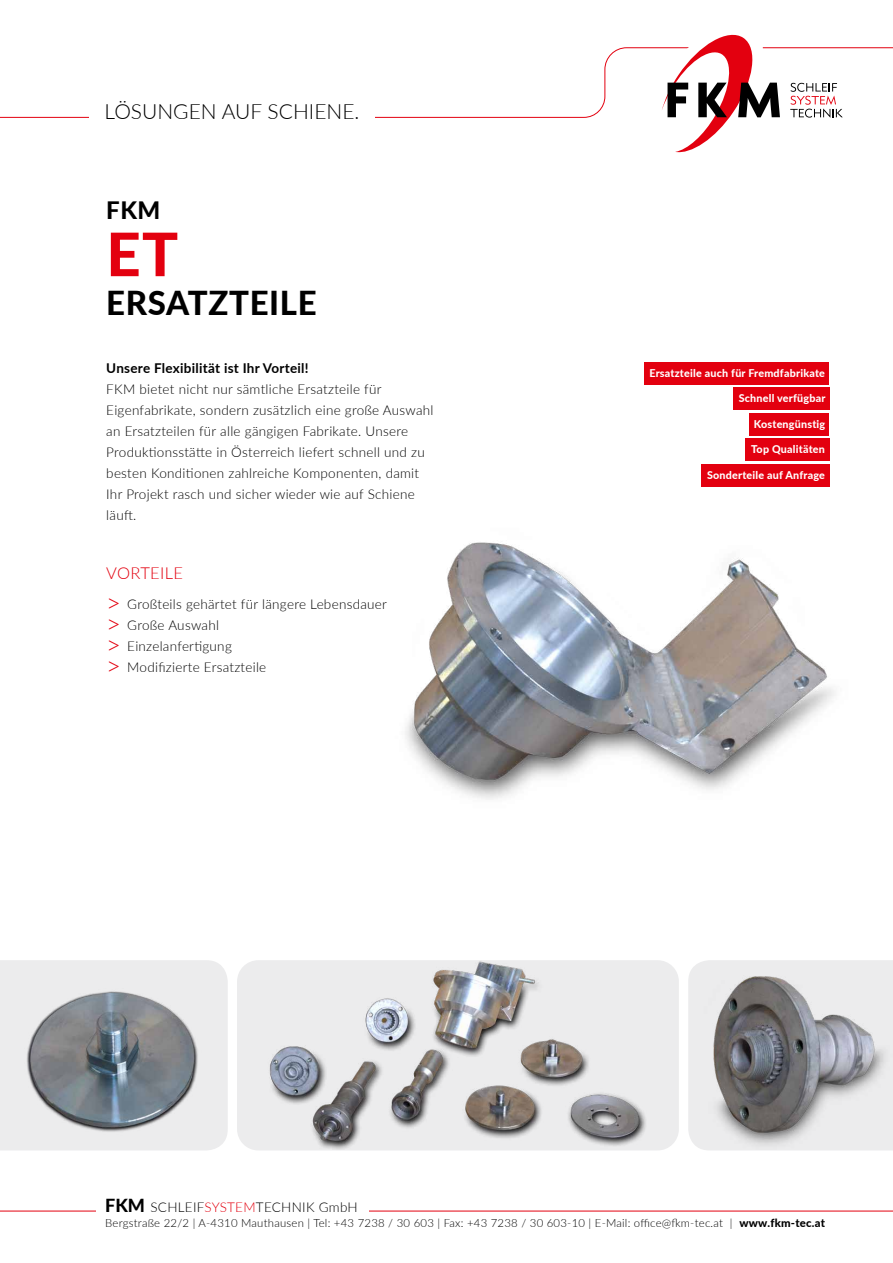
<style>
.page{position:relative;width:893px;height:1263px;background:#fff}
.page>*{position:absolute;margin:0;border:0;box-sizing:border-box;transform-origin:0 0}
.t1{font:800 60px "Lato";color:#e3000f}
.t2{font:800 33px "Lato";letter-spacing:.02em;color:#000}
.t3{font:800 24px "Lato";color:#000}
.t4{font:300 21px "Lato";color:#000}
.t5{font:300 16.5px "Lato";letter-spacing:.02em;color:#e3000f}
.t6{font:300 13.5px/21px "Lato";letter-spacing:.02em;color:#000}
.t7{font:700 13.5px "Lato";letter-spacing:.02em;color:#000}
.t8{font:300 11.25px "Lato";letter-spacing:.02em;color:#000}
.t9{font:800 10.8px "Lato";letter-spacing:.02em;color:#fff}
.s1{font-size:25.5px;color:#e3000f}
.s2{font-weight:800;font-size:18px}
.s3{color:#e3000f}
.s4{font-weight:800}
</style>
<div class="page">
<hr style="left:0;top:1211px;width:893px;height:1px;background:#e3000f">
<svg style="left:0;top:47px;width:893px;height:71px"></svg>
<svg style="left:790px;top:83px;width:53px;height:35px"></svg>
<svg style="left:647px;top:34px;width:133px;height:119px"></svg>
<div style="left:89px;top:102px;width:286px;height:34px;background:#fff"></div>
<div style="left:97px;top:1194px;width:272px;height:25px;background:#fff"></div>
<img style="left:405px;top:407px;width:430px;height:393px">
<img style="left:688px;top:960px;width:205px;height:190px">
<img style="left:237px;top:960px;width:442px;height:190px">
<img style="left:0;top:960px;width:228px;height:190px">
<div style="left:644px;top:362px;width:185px;height:22px;background:#e3000f"></div>
<div style="left:745px;top:439px;width:84px;height:22px;background:#e3000f"></div>
<div style="left:701px;top:464px;width:128px;height:22px;background:#e3000f"></div>
<div style="left:733px;top:388px;width:96px;height:22px;background:#e3000f"></div>
<div style="left:749px;top:413px;width:80px;height:22px;background:#e3000f"></div>
<h3 class="t4" style="left:105px;top:96px;width:256px">LÖSUNGEN AUF SCHIENE.</h3>
<h3 class="t3" style="left:106px;top:193px;width:56px">FKM</h3>
<h1 class="t1" style="left:106px;top:210px;width:73px">ET</h1>
<h2 class="t2" style="left:106px;top:279px;width:212px">ERSATZTEILE</h2>
<p class="t7" style="left:106px;top:358px;width:204px">Unsere Flexibilität ist Ihr Vorteil!</p>
<p class="t6" style="left:106px;top:378px;width:329px">FKM bietet nicht nur sämtliche Ersatzteile für Eigenfabrikate, sondern zusätzlich eine große Auswahl an Ersatzteilen für alle gängigen Fabrikate. Unsere Produktionsstätte in Österreich liefert schnell und zu besten Konditionen zahlreiche Komponenten, damit Ihr Projekt rasch und sicher wieder wie auf Schiene läuft.</p>
<p class="t5" style="left:106px;top:562px;width:78px">VORTEILE</p>
<p class="t6" style="left:106px;top:593px;width:282px"><span class="s1">&gt;</span> Großteils gehärtet für längere Lebensdauer <span class="s1">&gt;</span> Große Auswahl<br><span class="s1">&gt;</span> Einzelanfertigung<br><span class="s1">&gt;</span> Modifizierte Ersatzteile</p>
<p class="t9" style="left:649px;top:365px;width:177px">Ersatzteile auch für Fremdfabrikate</p>
<p class="t9" style="left:739px;top:390px;width:88px">Schnell verfügbar</p>
<p class="t9" style="left:754px;top:416px;width:73px">Kostengünstig</p>
<p class="t9" style="left:751px;top:441px;width:75px">Top Qualitäten</p>
<p class="t9" style="left:707px;top:467px;width:119px">Sonderteile auf Anfrage</p>
<p class="t6" style="left:105px;top:1196px;width:254px"><span class="s2">FKM</span> SCHLEIF<span class="s3">SYSTEM</span>TECHNIK GmbH</p>
<p class="t8" style="left:105px;top:1215px;width:721px">Bergstraße 22/2 | A-4310 Mauthausen | Tel: +43 7238 / 30 603 | Fax: +43 7238 / 30 603-10 | E-Mail: office@fkm-tec.at | <span class="s4">www.fkm-tec.at</span></p>
</div>
